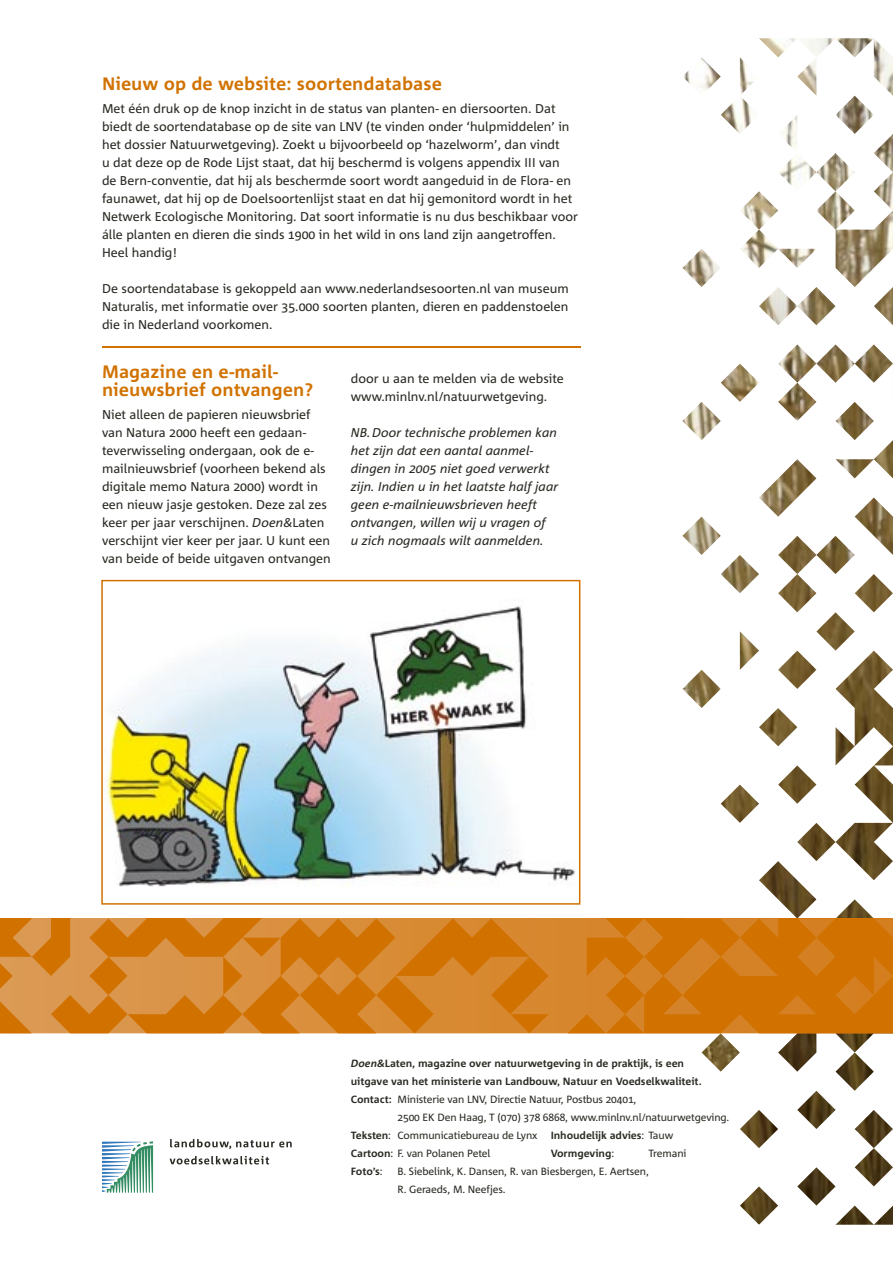
<style>
.page{position:relative;width:893px;height:1263px;background:#fff}
.page>*{position:absolute;margin:0;border:0;box-sizing:border-box;transform-origin:0 0}
.t1{font:18px/18px "Agrofont Vet";color:#d17200}
.t2{font:12.75px/18px "Agrofont Normaal";color:#2b2b25}
.t3{font:12.75px/18px "Agrofont Normaal Cursief";color:#2b2b25}
.t4{font:10.5px/18px "Agrofont Normaal";letter-spacing:-.01em;color:#2b2b25}
.t5{font:10.5px/18px "Agrofont Vet";letter-spacing:-.01em;color:#2b2b25}
.s1{font-family:"Agrofont Normaal Cursief"}
.s2{font-family:"Agrofont Vet Cursief"}
.s3{font-family:"Agrofont Vet"}
.s4{font-family:"Agrofont Normaal"}
</style>
<div class="page">
<img style="left:101px;top:580px;width:479px;height:325px">
<svg style="left:170px;top:1156px;width:99px;height:8px"></svg>
<svg style="left:170px;top:1139px;width:122px;height:10px"></svg>
<svg style="left:102px;top:1141px;width:51px;height:52px"></svg>
<svg style="left:625px;top:38px;width:268px;height:1187px"></svg>
<svg style="left:892px;top:134px;width:1px;height:115px"></svg>
<svg style="left:874px;top:727px;width:19px;height:134px"></svg>
<svg style="left:836px;top:38px;width:57px;height:39px"></svg>
<svg style="left:0;top:918px;width:893px;height:115px;background:#d47e1b"></svg>
<hr style="left:102px;top:347px;width:478px;height:1px;background:#d17200">
<h1 class="t1" style="left:102px;top:75px;width:341px">Nieuw op de website: soortendatabase</h1>
<p class="t2" style="left:102px;top:100px;width:477px">Met één druk op de knop inzicht in de status van planten- en diersoorten. Dat biedt de soortendatabase op de site van LNV (te vinden onder ‘hulpmiddelen’ in het dossier Natuurwetgeving). Zoekt u bijvoorbeeld op ‘hazelworm’, dan vindt<br>u dat deze op de Rode Lijst staat, dat hij beschermd is volgens appendix III van<br>de Bern-conventie, dat hij als beschermde soort wordt aangeduid in de Flora- en faunawet, dat hij op de Doelsoortenlijst staat en dat hij gemonitord wordt in het Netwerk Ecologische Monitoring. Dat soort informatie is nu dus beschikbaar voor álle planten en dieren die sinds 1900 in het wild in ons land zijn aangetroffen.<br>Heel handig!</p>
<p class="t2" style="left:102px;top:280px;width:468px;text-align:justify">De soortendatabase is gekoppeld aan www.nederlandsesoorten.nl van museum Naturalis, met informatie over 35.000 soorten planten, dieren en paddenstoelen die in Nederland voorkomen.</p>
<h1 class="t1" style="left:102px;top:363px;width:213px">Magazine en e-mail&shy;nieuwsbrief ontvangen?</h1>
<p class="t2" style="left:102px;top:406px;width:230px">Niet alleen de papieren nieuwsbrief van Natura 2000 heeft een gedaan&shy;teverwisseling ondergaan, ook de e&shy;mailnieuwsbrief (voorheen bekend als digitale memo Natura 2000) wordt in een nieuw jasje gestoken. Deze zal zes keer per jaar verschijnen. <span class="s1">Doen&amp;</span>Laten verschijnt vier keer per jaar. U kunt een van beide of beide uitgaven ontvangen</p>
<p class="t2" style="left:351px;top:370px;width:215px">door u aan te melden via de website www.minlnv.nl/natuurwetgeving.</p>
<p class="t3" style="left:351px;top:423px;width:209px">NB. Door technische problemen kan het zijn dat een aantal aanmel&shy;dingen in 2005 niet goed verwerkt zijn. Indien u in het laatste half jaar geen e-mailnieuwsbrieven heeft ontvangen, willen wij u vragen of<br>u zich nogmaals wilt aanmelden.</p>
<p class="t5" style="left:351px;top:1054px;width:352px"><span class="s2">Doen&amp;</span>Laten, magazine over natuurwetgeving in de praktijk, is een uitgave van het ministerie van Landbouw, Natuur en Voedselkwaliteit.</p>
<p class="t4" style="left:351px;top:1090px;width:287px"><span class="s3">Contact:</span> Ministerie van LNV, Directie Natuur, Postbus 20401,</p>
<p class="t4" style="left:398px;top:1108px;width:333px">2500 EK Den Haag, T (070) 378 6868, www.minlnv.nl/natuurwetgeving.</p>
<p class="t4" style="left:351px;top:1126px;width:188px"><span class="s3">Teksten</span>: Communicatiebureau de Lynx</p>
<p class="t5" style="left:551px;top:1126px;width:124px">Inhoudelijk advies<span class="s4">: Tauw</span></p>
<p class="t4" style="left:351px;top:1144px;width:141px"><span class="s3">Cartoon</span>: F. van Polanen Petel</p>
<p class="t5" style="left:551px;top:1144px;width:65px">Vormgeving<span class="s4">:</span></p>
<p class="t4" style="left:648px;top:1144px;width:40px">Tremani</p>
<p class="t5" style="left:351px;top:1162px;width:33px">Foto’s<span class="s4">:</span></p>
<p class="t4" style="left:398px;top:1162px;width:253px">B. Siebelink, K. Dansen, R. van Biesbergen, E. Aertsen,<br>R. Geraeds, M. Neefjes.</p>
</div>
